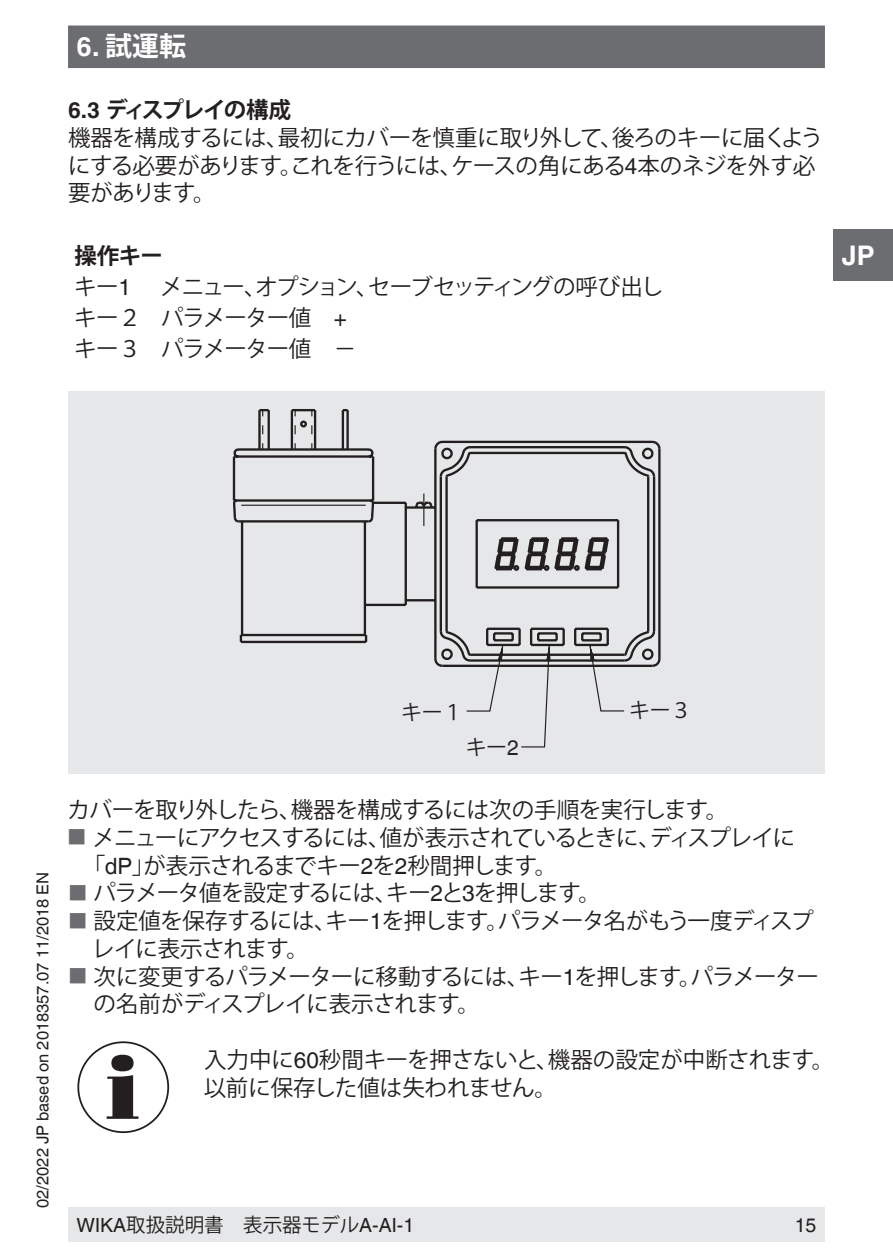
<style>
.page{position:relative;width:893px;height:1259px;background:#fff}
.page>*{position:absolute;margin:0;border:0;box-sizing:border-box;transform-origin:0 0}
.t1{font:700 27px "Koz Go Pro";color:#fff}
.t2{font:700 27px "Helvetica World";color:#fff}
.t3{font:22.5px/27.6px "Koz Go Pro";letter-spacing:-.03em;color:#231f20}
.t4{font:22.5px/27.6px "Koz Go Pro";letter-spacing:-.05em;color:#231f20}
.t5{font:22.5px/30.9px "Koz Go Pro";letter-spacing:-.055em;color:#231f20}
.t6{font:22.5px/27.6px "Koz Go Pro";letter-spacing:-.01em;color:#231f20}
.t7{font:700 22.5px/30.9px "Koz Go Pro";color:#231f20}
.t8{font:21px "Koz Go Pro";letter-spacing:-.02em;color:#231f20}
.t9{font:19.5px "Koz Go Pro";color:#231f20}
.t10{font:19.5px "Helvetica World";color:#231f20}
.t11{font:16.5px "Helvetica World";color:#231f20}
.s1{font-family:"Helvetica World"}
.s2{font-family:"Helvetica World";font-weight:700}
.s3{font-weight:700}
.s4{font-weight:400}
.s5{font-family:"Helvetica World";font-weight:400}
.s6{font-size:19.2px;color:#6c6d70}
</style>
<div class="page">
<div style="left:833px;top:230px;width:60px;height:51px;background:#6c6d70"></div>
<div style="left:68px;top:1208px;width:757px;height:34px;background:#e6e7e9"></div>
<div style="left:68px;top:26px;width:757px;height:42px;background:#6c6d70"></div>
<div style="left:68px;top:391px;width:757px;height:383px;background:#e6e7e9"></div>
<svg style="left:232px;top:409px;width:429px;height:259px"></svg>
<svg style="left:107px;top:1054px;width:31px;height:64px"></svg>
<div style="left:77px;top:1041px;width:92px;height:92px;border:2px solid #231f20;border-radius:50%"></div>
<p class="t1" style="left:77px;top:29px;width:111px"><span class="s1">6.</span> 試運転</p>
<p class="t3" style="left:68px;top:97px;width:756px"><span class="s2">6.3</span> <span class="s3">ディスプレイの構成<br></span>機器を構成するには、最初にカバーを慎重に取り外して、後ろのキーに届くようにする必要があります。これを行うには、ケースの角にある<span class="s1">4</span>本のネジを外す必要があります。</p>
<p class="t7" style="left:74px;top:241px;width:90px">操作キー<span class="s4">キー</span><span class="s5">1</span></p>
<p class="t5" style="left:74px;top:272px;width:591px;text-indent:86px">メニュー、オプション、セーブセッティングの呼び出しキー２ パラメーター値　<span class="s1">+<br></span>キー３ パラメーター値　－</p>
<p class="t2" style="left:842px;top:240px;width:34px">JP</p>
<p class="t11" style="left:33px;top:1208px;width:337px;rotate:-90deg">02/2022 JP based on 2018357.07 11/2018 EN</p>
<p class="t8" style="left:401px;top:698px;width:64px">キー１</p>
<p class="t8" style="left:629px;top:696px;width:64px">キー３</p>
<p class="t8" style="left:466px;top:733px;width:55px">キー<span class="s1">2</span></p>
<p class="t3" style="left:67px;top:796px;width:662px">カバーを取り外したら、機器を構成するには次の手順を実行します。</p>
<p class="t4" style="left:83px;top:824px;width:714px;text-indent:-16px"><span class="s6">■</span> メニューにアクセスするには、値が表示されているときに、ディスプレイに「<span class="s1">dP</span>」が表示されるまでキー<span class="s1">2</span>を<span class="s1">2</span>秒間押します。</p>
<p class="t3" style="left:68px;top:880px;width:534px"><span class="s6">■</span> パラメータ値を設定するには、キー<span class="s1">2</span>と<span class="s1">3</span>を押します。</p>
<p class="t3" style="left:92px;top:907px;width:723px;text-indent:-24px"><span class="s6">■</span> 設定値を保存するには、キー<span class="s1">1</span>を押します。パラメータ名がもう一度ディスプレイに表示されます。</p>
<p class="t3" style="left:94px;top:963px;width:727px;text-indent:-26px"><span class="s6">■</span> 次に変更するパラメーターに移動するには、キー<span class="s1">1</span>を押します。パラメーターの名前がディスプレイに表示されます。</p>
<p class="t6" style="left:204px;top:1046px;width:632px">入力中に<span class="s1">60</span>秒間キーを押さないと、機器の設定が中断されます。以前に保存した値は失われません。</p>
<p class="t9" style="left:77px;top:1212px;width:339px"><span class="s1">WIKA</span>取扱説明書　表示器モデル<span class="s1">A-AI-1</span></p>
<p class="t10" style="left:795px;top:1213px;width:23px">15</p>
</div>
